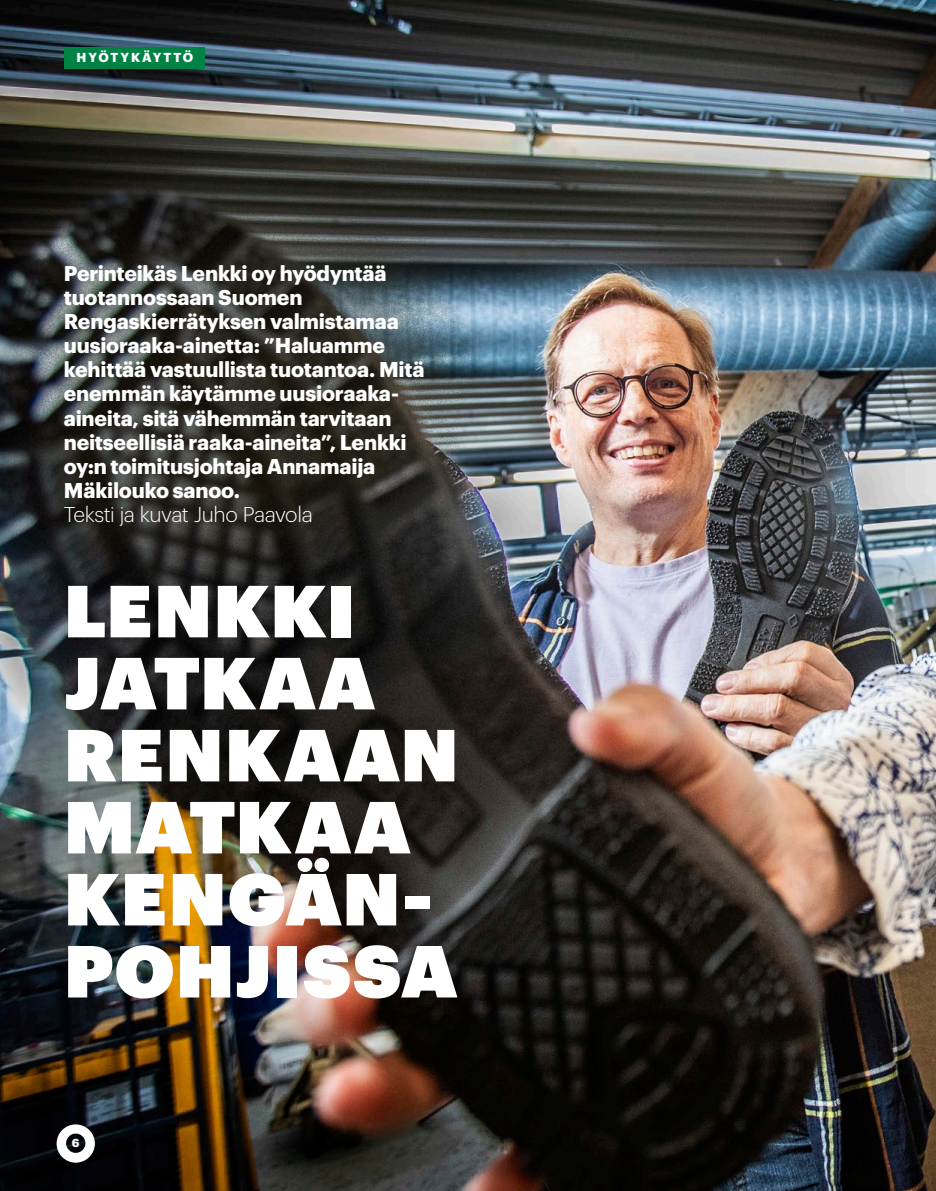
<style>
.page{position:relative;width:936px;height:1191px;background:#fff}
.page>*{position:absolute;margin:0;border:0;box-sizing:border-box;transform-origin:0 0}
.t1{font:72px/72px "Graphik Super";letter-spacing:.02em;color:#fff}
.t2{font:700 21px/24px "Graphik";letter-spacing:-.01em;color:#fff}
.t3{font:300 21px "Graphik";letter-spacing:-.025em;color:#fff}
.t4{font:700 12.75px "Graphik";letter-spacing:.155em;color:#fff}
.t5{font:700 11.4px "Graphik";color:#fff}
</style>
<div class="page">
<img style="left:0;top:0;width:935px;height:1191px">
<div style="left:64px;top:47px;width:140px;height:22px;background:#008244"></div>
<div style="left:0;top:195px;width:494px;height:399px;background:#2f2812;opacity:.45"></div>
<svg style="left:57px;top:1124px;width:38px;height:38px"></svg>
<p class="t4" style="left:77px;top:48px;width:118px">HYÖTYKÄYTTÖ</p>
<p class="t2" style="left:64px;top:260px;width:362px">Perinteikäs Lenkki oy hyödyntää tuotannossaan Suomen<br>Rengaskierrätyksen valmistamaa uusioraaka-ainetta: ”Haluamme kehittää vastuullista tuotantoa. Mitä enemmän käytämme uusioraaka&shy;aineita, sitä vähemmän tarvitaan neitseellisiä raaka-aineita”, Lenkki oy:n toimitusjohtaja Annamaija<br>Mäkilouko sanoo.</p>
<p class="t3" style="left:64px;top:498px;width:250px">Teksti ja kuvat Juho Paavola</p>
<h1 class="t1" style="left:64px;top:568px;width:396px">LENKKI<br>JATKAA<br>RENKAAN<br>MATKAA<br>KENGÄN-<br>POHJISSA</h1>
<p class="t5" style="left:72px;top:1134px;width:9px">6</p>
</div>
